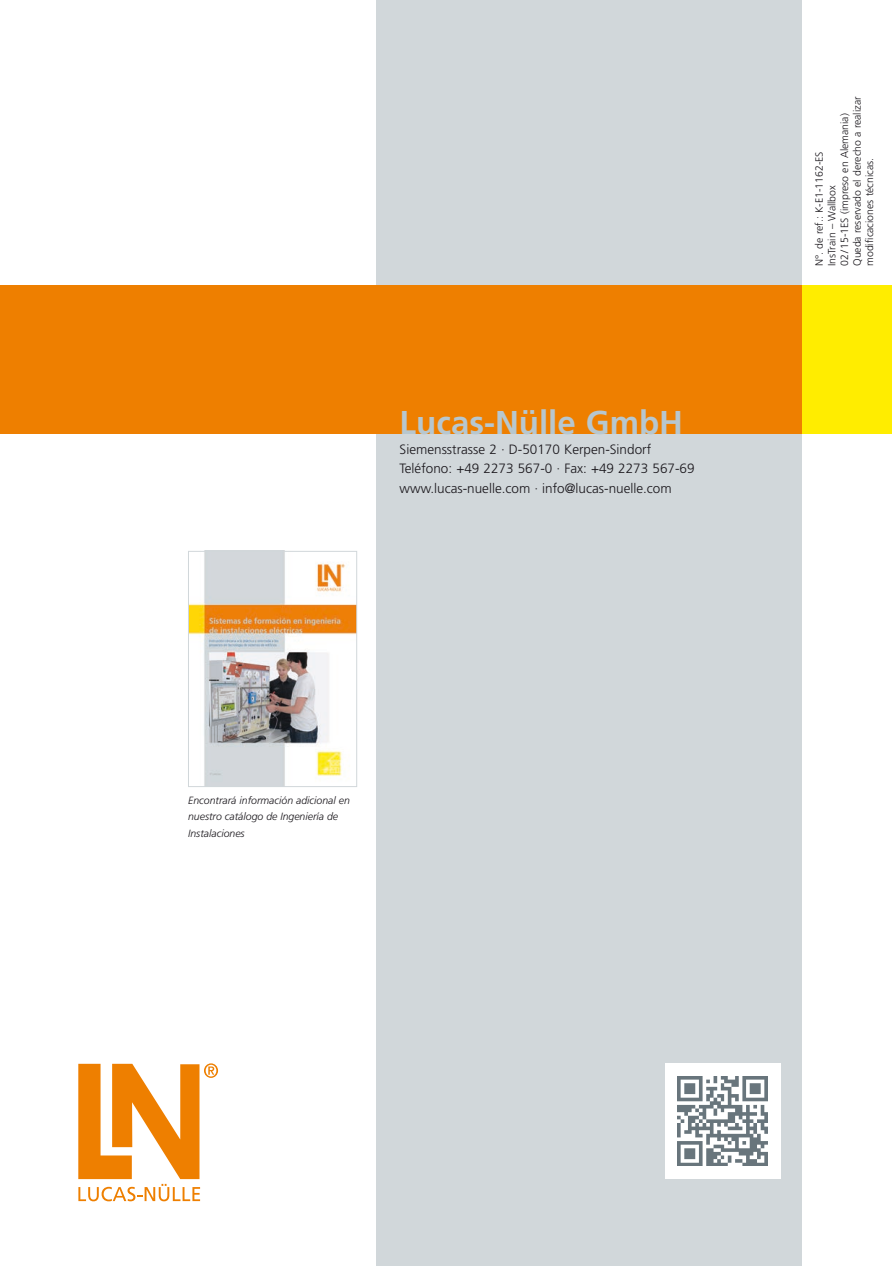
<style>
.page{position:relative;width:892px;height:1266px;background:#fff}
.page>*{position:absolute;margin:0;border:0;box-sizing:border-box;transform-origin:0 0}
.t1{font:700 33px "Frutiger";color:#b7c7cf}
.t2{font:300 13.5px/19.5px "Frutiger";color:#1a171c}
.t3{font:300 10.5px/12.6px "Frutiger";color:#1a171c}
.t4{font:italic 300 10.5px/16.5px "Frutiger";color:#1a171c}
</style>
<div class="page">
<div style="left:376px;top:0;width:425px;height:1266px;background:#d1d7da"></div>
<div style="left:0;top:285px;width:891px;height:149px;background:#ee7f00"></div>
<svg style="left:78px;top:1063px;width:140px;height:138px"></svg>
<div style="left:801px;top:285px;width:90px;height:149px;background:#ffed00"></div>
<img style="left:190px;top:553px;width:165px;height:232px">
<div style="left:188px;top:551px;width:169px;height:236px;border:1px solid #d1d7da"></div>
<div style="left:664px;top:1063px;width:116px;height:116px;background:#fff"></div>
<img style="left:677px;top:1077px;width:90px;height:89px">
<h1 class="t1" style="left:399px;top:403px;width:285px">Lucas-Nülle GmbH</h1>
<p class="t2" style="left:399px;top:439px;width:296px">Siemensstrasse 2 · D-50170 Kerpen-Sindorf<br>Teléfono: +49 2273 567-0 · Fax: +49 2273 567-69 www.lucas-nuelle.com · info@lucas-nuelle.com</p>
<p class="t3" style="left:812px;top:266px;width:171px;rotate:-90deg">N°. de ref.: K-E1-1162-ES<br>InsTrain – Wallbox<br>02 / 15-1ES (impreso en Alemania)<br>Queda reservado el derecho a realizar modificaciones técnicas.</p>
<p class="t4" style="left:188px;top:792px;width:163px">Encontrará información adicional en nuestro catálogo de Ingeniería de<br>Instalaciones</p>
</div>
